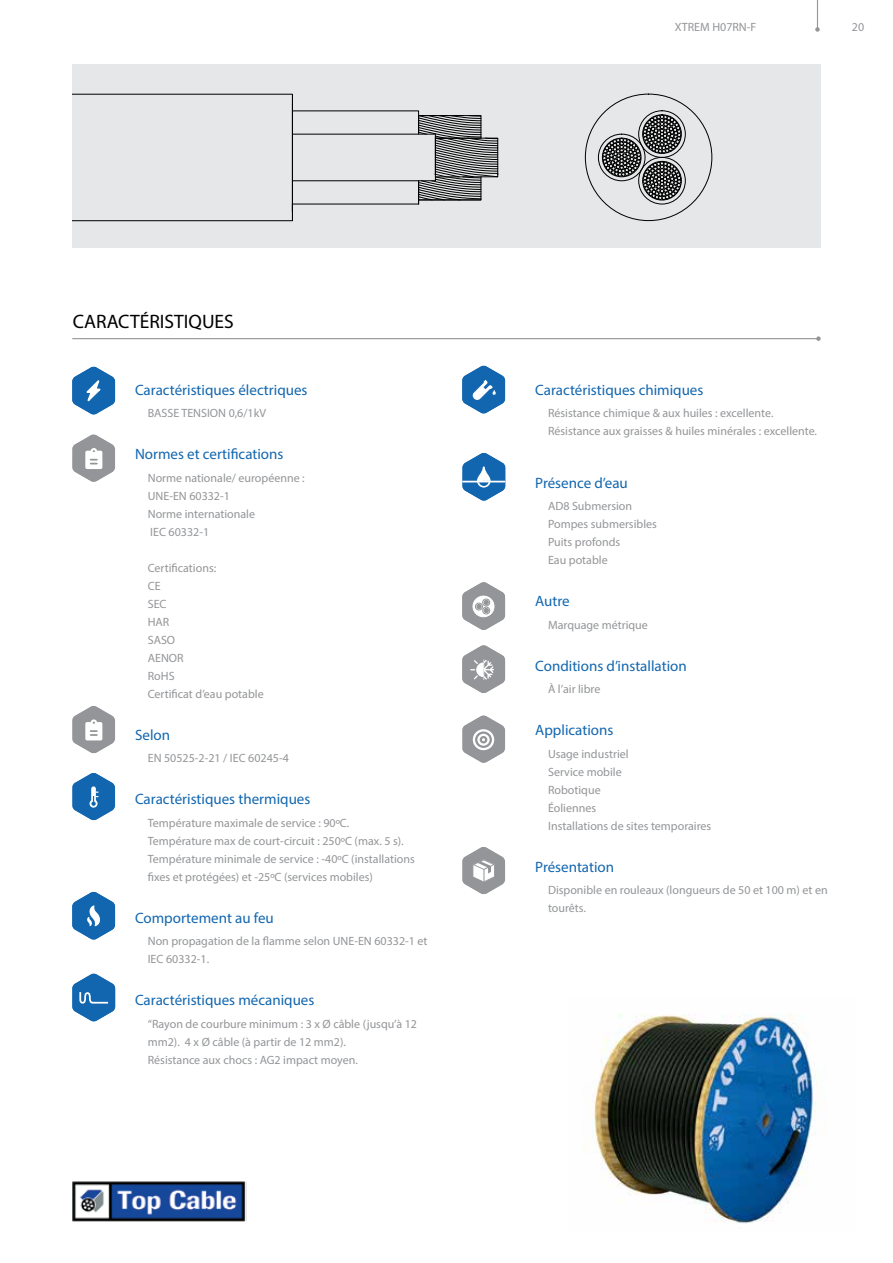
<style>
.page{position:relative;width:893px;height:1263px;background:#fff}
.page>*{position:absolute;margin:0;border:0;box-sizing:border-box;transform-origin:0 0}
.t1{font:19.5px "Myriad Pro";color:#000}
.t2{font:15px "Myriad Pro";color:#1266af}
.t3{font:12px/18px "Myriad Pro";color:#939598}
</style>
<div class="page">
<div style="left:72px;top:64px;width:749px;height:184px;background:#e6e7e8"></div>
<div style="left:638px;top:110px;width:48px;height:48px;border:1px solid #000;border-radius:50%"></div>
<div style="left:638px;top:157px;width:48px;height:47px;border:1px solid #000;border-radius:50%"></div>
<svg style="left:72px;top:94px;width:426px;height:127px"></svg>
<svg style="left:602px;top:114px;width:80px;height:86px"></svg>
<img style="left:72px;top:1181px;width:175px;height:41px">
<svg style="left:815px;top:0;width:5px;height:32px"></svg>
<hr style="left:72px;top:338px;width:746px;height:1px;background:#939598">
<svg style="left:816px;top:336px;width:5px;height:5px"></svg>
<img style="left:583px;top:1014px;width:233px;height:210px">
<svg style="left:72px;top:366px;width:43px;height:49px"></svg>
<svg style="left:72px;top:973px;width:43px;height:48px"></svg>
<svg style="left:72px;top:773px;width:43px;height:47px"></svg>
<svg style="left:462px;top:453px;width:43px;height:48px"></svg>
<svg style="left:72px;top:892px;width:43px;height:48px"></svg>
<svg style="left:462px;top:365px;width:43px;height:49px"></svg>
<svg style="left:462px;top:715px;width:43px;height:48px"></svg>
<svg style="left:72px;top:706px;width:43px;height:47px"></svg>
<svg style="left:72px;top:434px;width:43px;height:48px"></svg>
<svg style="left:462px;top:582px;width:43px;height:48px"></svg>
<svg style="left:462px;top:645px;width:43px;height:48px"></svg>
<svg style="left:462px;top:847px;width:43px;height:47px"></svg>
<p class="t3" style="left:675px;top:18px;width:83px">XTREM H07RN-F</p>
<p class="t3" style="left:852px;top:18px;width:14px">20</p>
<h1 class="t1" style="left:73px;top:310px;width:163px">CARACTÉRISTIQUES</h1>
<p class="t2" style="left:135px;top:380px;width:174px">Caractéristiques électriques</p>
<p class="t3" style="left:148px;top:404px;width:120px">BASSE TENSION 0,6/1kV</p>
<p class="t2" style="left:135px;top:445px;width:150px">Normes et certifications</p>
<p class="t3" style="left:148px;top:469px;width:158px">Norme nationale/ européenne :<br>UNE-EN 60332-1<br>Norme internationale<br>IEC 60332-1</p>
<p class="t3" style="left:148px;top:559px;width:117px">Certifications:<br>CE<br>SEC<br>HAR<br>SASO<br>AENOR<br>RoHS<br>Certificat d’eau potable</p>
<p class="t2" style="left:135px;top:725px;width:37px">Selon</p>
<p class="t3" style="left:148px;top:749px;width:143px">EN 50525-2-21 / IEC 60245-4</p>
<p class="t2" style="left:135px;top:790px;width:177px">Caractéristiques thermiques</p>
<p class="t3" style="left:148px;top:814px;width:269px">Température maximale de service : 90ºC.<br>Température max de court-circuit : 250ºC (max. 5 s).<br>Température minimale de service : -40ºC (installations fixes et protégées) et -25ºC (services mobiles)</p>
<p class="t2" style="left:135px;top:908px;width:140px">Comportement au feu</p>
<p class="t3" style="left:148px;top:932px;width:281px">Non propagation de la flamme selon UNE-EN 60332-1 et<br>IEC 60332-1.</p>
<p class="t2" style="left:135px;top:991px;width:181px">Caractéristiques mécaniques</p>
<p class="t3" style="left:148px;top:1015px;width:271px">“Rayon de courbure minimum : 3 x Ø câble (jusqu’à 12 mm2). 4 x Ø câble (à partir de 12 mm2).<br>Résistance aux chocs : AG2 impact moyen.</p>
<p class="t2" style="left:535px;top:380px;width:170px">Caractéristiques chimiques</p>
<p class="t3" style="left:548px;top:404px;width:271px">Résistance chimique &amp; aux huiles : excellente.<br>Résistance aux graisses &amp; huiles minérales : excellente.</p>
<p class="t2" style="left:535px;top:473px;width:94px">Présence d’eau</p>
<p class="t3" style="left:548px;top:497px;width:110px">AD8 Submersion<br>Pompes submersibles<br>Puits profonds<br>Eau potable</p>
<p class="t2" style="left:535px;top:592px;width:36px">Autre</p>
<p class="t3" style="left:548px;top:616px;width:101px">Marquage métrique</p>
<p class="t2" style="left:535px;top:656px;width:153px">Conditions d’installation</p>
<p class="t3" style="left:548px;top:680px;width:54px">À l’air libre</p>
<p class="t2" style="left:535px;top:721px;width:80px">Applications</p>
<p class="t3" style="left:548px;top:745px;width:165px">Usage industriel<br>Service mobile<br>Robotique<br>Éoliennes<br>Installations de sites temporaires</p>
<p class="t2" style="left:535px;top:857px;width:80px">Présentation</p>
<p class="t3" style="left:548px;top:881px;width:281px">Disponible en rouleaux (longueurs de 50 et 100 m) et en tourêts.</p>
</div>
